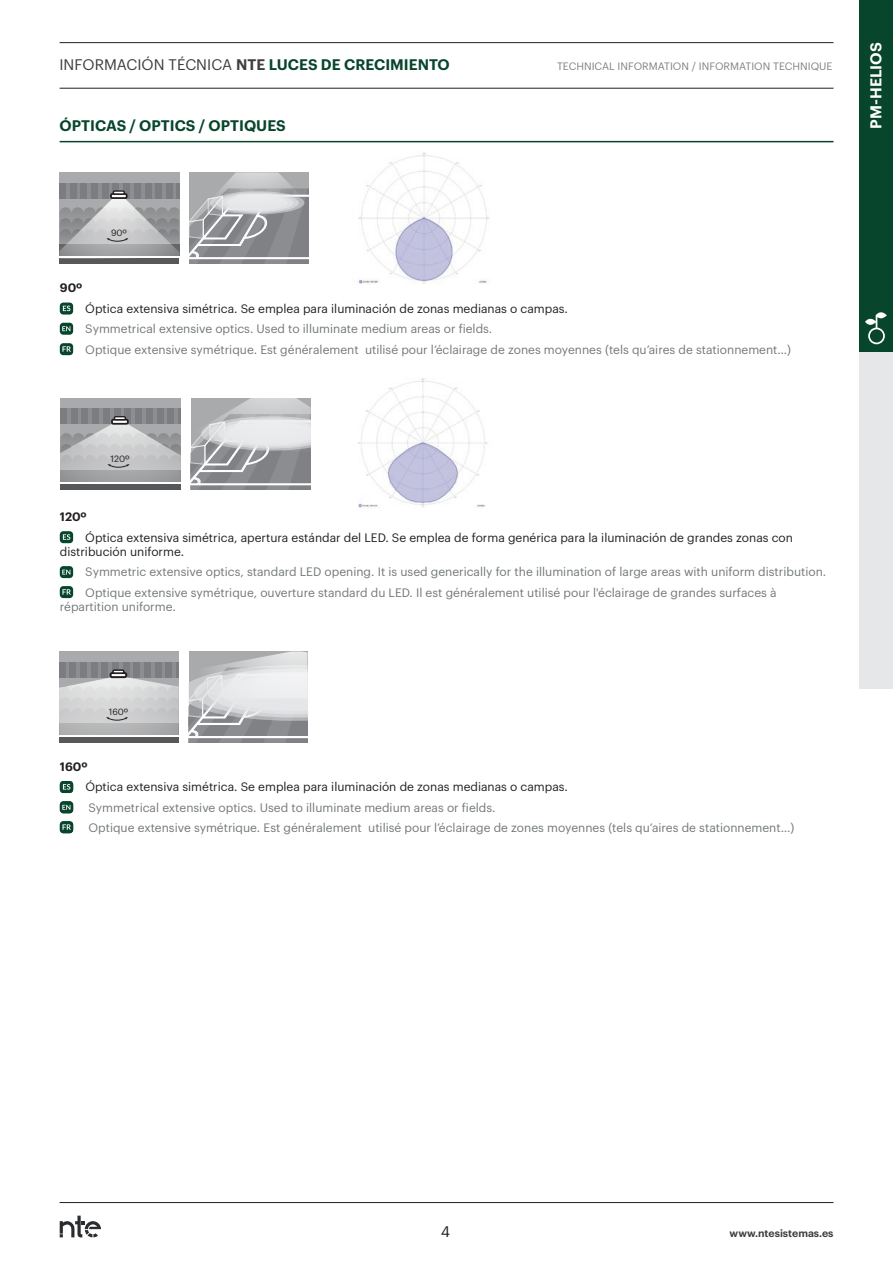
<style>
.page{position:relative;width:893px;height:1263px;background:#fff}
.page>*{position:absolute;margin:0;border:0;box-sizing:border-box;transform-origin:0 0}
.t1{font:600 15.45px "Graphik";color:#fff}
.t2{font:15px "Graphik";color:#3e3e3f}
.t3{font:600 15px "Graphik";color:#07452c}
.t4{font:15px "Graphik";color:#231f20}
.t5{font:12px/20.4px "Graphik";color:#74787a}
.t6{font:12px/14.4px "Graphik";color:#231f20}
.t7{font:600 12px "Graphik";color:#231f20}
.t8{font:10.5px "Graphik";color:#808285}
.t9{font:600 10.5px "Graphik";color:#3e3e3f}
.t10{font:9px "Graphik";color:#231f20}
.t11{font:8.85px "Graphik";color:#231f20}
.s1{font-weight:600}
.s2{font-weight:600;color:#07452c}
</style>
<div class="page">
<svg style="left:60px;top:1215px;width:41px;height:22px"></svg>
<hr style="left:60px;top:1202px;width:773px;height:1px;background:#231f20">
<hr style="left:60px;top:42px;width:773px;height:1px;background:#231f20">
<hr style="left:60px;top:88px;width:773px;height:1px;background:#231f20">
<div style="left:859px;top:337px;width:34px;height:352px;background:#e6e7e9"></div>
<div style="left:859px;top:0;width:34px;height:351px;background:#07452c"></div>
<svg style="left:865px;top:312px;width:22px;height:32px"></svg>
<div style="left:59px;top:172px;width:120px;height:83px;background:#a8aaac"></div>
<svg style="left:59px;top:183px;width:120px;height:81px"></svg>
<div style="left:113px;top:190px;width:12px;height:5px;border:1px solid #231f20"></div>
<svg style="left:189px;top:172px;width:119px;height:91px;background:#a9abad"></svg>
<svg style="left:60px;top:303px;width:13px;height:12px"></svg>
<svg style="left:63px;top:306px;width:7px;height:5px"></svg>
<div style="left:60px;top:343px;width:13px;height:12px;background:#07452c;border-radius:4px"></div>
<svg style="left:62px;top:346px;width:9px;height:6px"></svg>
<svg style="left:60px;top:323px;width:13px;height:12px"></svg>
<svg style="left:62px;top:326px;width:8px;height:5px"></svg>
<div style="left:60px;top:531px;width:13px;height:12px;background:#07452c;border-radius:4px"></div>
<svg style="left:63px;top:534px;width:7px;height:6px"></svg>
<div style="left:60px;top:586px;width:13px;height:12px;background:#07452c;border-radius:4px"></div>
<svg style="left:62px;top:589px;width:9px;height:6px"></svg>
<svg style="left:60px;top:566px;width:13px;height:12px"></svg>
<svg style="left:62px;top:570px;width:8px;height:5px"></svg>
<svg style="left:60px;top:398px;width:121px;height:11px"></svg>
<svg style="left:67px;top:409px;width:111px;height:8px"></svg>
<div style="left:60px;top:409px;width:7px;height:15px;background:#7c7d80"></div>
<div style="left:71px;top:409px;width:6px;height:15px;background:#7c7d80"></div>
<div style="left:82px;top:409px;width:6px;height:15px;background:#7c7d80"></div>
<div style="left:92px;top:409px;width:7px;height:15px;background:#7c7d80"></div>
<div style="left:103px;top:409px;width:7px;height:15px;background:#7c7d80"></div>
<div style="left:114px;top:409px;width:6px;height:15px;background:#7c7d80"></div>
<div style="left:125px;top:409px;width:6px;height:15px;background:#7c7d80"></div>
<div style="left:135px;top:409px;width:7px;height:15px;background:#7c7d80"></div>
<div style="left:146px;top:409px;width:7px;height:15px;background:#7c7d80"></div>
<div style="left:157px;top:409px;width:6px;height:15px;background:#7c7d80"></div>
<div style="left:168px;top:409px;width:6px;height:15px;background:#7c7d80"></div>
<hr style="left:178px;top:409px;width:3px;height:15px;background:#6c6d70">
<svg style="left:60px;top:417px;width:121px;height:73px;background:#ababad"></svg>
<div style="left:114px;top:416px;width:12px;height:4px;border:1px solid #231f20"></div>
<svg style="left:191px;top:398px;width:120px;height:91px;background:#b5b6b8"></svg>
<img style="left:358px;top:152px;width:132px;height:132px">
<img style="left:358px;top:378px;width:130px;height:130px">
<hr style="left:60px;top:141px;width:773px;height:1px;background:#07452b">
<div style="left:59px;top:652px;width:120px;height:82px;background:#a8aaac"></div>
<svg style="left:66px;top:662px;width:110px;height:8px"></svg>
<div style="left:59px;top:662px;width:7px;height:16px;background:#7c7d80"></div>
<div style="left:70px;top:662px;width:6px;height:16px;background:#7c7d80"></div>
<div style="left:80px;top:662px;width:7px;height:16px;background:#7c7d80"></div>
<div style="left:91px;top:662px;width:6px;height:16px;background:#7c7d80"></div>
<div style="left:102px;top:662px;width:6px;height:16px;background:#7c7d80"></div>
<div style="left:112px;top:662px;width:7px;height:16px;background:#7c7d80"></div>
<div style="left:123px;top:662px;width:6px;height:16px;background:#7c7d80"></div>
<div style="left:134px;top:662px;width:6px;height:16px;background:#7c7d80"></div>
<div style="left:144px;top:662px;width:7px;height:16px;background:#7c7d80"></div>
<div style="left:155px;top:662px;width:6px;height:16px;background:#7c7d80"></div>
<div style="left:166px;top:662px;width:6px;height:16px;background:#7c7d80"></div>
<hr style="left:176px;top:662px;width:3px;height:16px;background:#6c6d70">
<svg style="left:59px;top:670px;width:120px;height:72px"></svg>
<div style="left:112px;top:669px;width:13px;height:5px;border:1px solid #231f20"></div>
<svg style="left:189px;top:651px;width:118px;height:91px;background:#c5c6c8"></svg>
<div style="left:60px;top:781px;width:13px;height:12px;background:#07452c;border-radius:4px"></div>
<svg style="left:63px;top:784px;width:7px;height:6px"></svg>
<div style="left:60px;top:821px;width:13px;height:12px;background:#07452c;border-radius:4px"></div>
<svg style="left:62px;top:824px;width:9px;height:6px"></svg>
<svg style="left:60px;top:801px;width:13px;height:12px"></svg>
<svg style="left:62px;top:805px;width:8px;height:5px"></svg>
<p class="t2" style="left:59px;top:54px;width:392px">INFORMACIÓN TÉCNICA <span class="s1">NTE</span> <span class="s2">LUCES DE CRECIMIENTO</span></p>
<p class="t8" style="left:557px;top:58px;width:277px">TECHNICAL INFORMATION / INFORMATION TECHNIQUE</p>
<p class="t3" style="left:60px;top:114px;width:228px">ÓPTICAS / OPTICS / OPTIQUES</p>
<p class="t1" style="left:864px;top:129px;width:88px;rotate:-90deg">PM-HELIOS</p>
<p class="t7" style="left:60px;top:279px;width:24px">90º</p>
<p class="t11" style="left:111px;top:226px;width:17px">90º</p>
<p class="t6" style="left:85px;top:300px;width:484px">Óptica extensiva simétrica. Se emplea para iluminación de zonas medianas o campas.</p>
<p class="t5" style="left:85px;top:318px;width:707px">Symmetrical extensive optics. Used to illuminate medium areas or fields.<br>Optique extensive symétrique. Est généralement utilisé pour l’éclairage de zones moyennes (tels qu’aires de stationnement…)</p>
<p class="t10" style="left:111px;top:452px;width:21px">120º</p>
<p class="t7" style="left:60px;top:508px;width:28px">120º</p>
<p class="t6" style="left:60px;top:529px;width:735px;text-indent:25px">Óptica extensiva simétrica, apertura estándar del LED. Se emplea de forma genérica para la iluminación de grandes zonas con distribución uniforme.</p>
<p class="t5" style="left:85px;top:561px;width:742px">Symmetric extensive optics, standard LED opening. It is used generically for the illumination of large areas with uniform distribution.<br>Optique extensive symétrique, ouverture standard du LED. Il est généralement utilisé pour l'éclairage de grandes surfaces à</p>
<p class="t5" style="left:60px;top:595px;width:118px">répartition uniforme.</p>
<p class="t11" style="left:109px;top:705px;width:21px">160º</p>
<p class="t7" style="left:60px;top:757px;width:29px">160º</p>
<p class="t6" style="left:85px;top:779px;width:484px">Óptica extensiva simétrica. Se emplea para iluminación de zonas medianas o campas.</p>
<p class="t5" style="left:89px;top:796px;width:707px">Symmetrical extensive optics. Used to illuminate medium areas or fields.<br>Optique extensive symétrique. Est généralement utilisé pour l’éclairage de zones moyennes (tels qu’aires de stationnement…)</p>
<p class="t4" style="left:441px;top:1220px;width:11px">4</p>
<p class="t9" style="left:730px;top:1225px;width:105px">www.ntesistemas.es</p>
</div>
